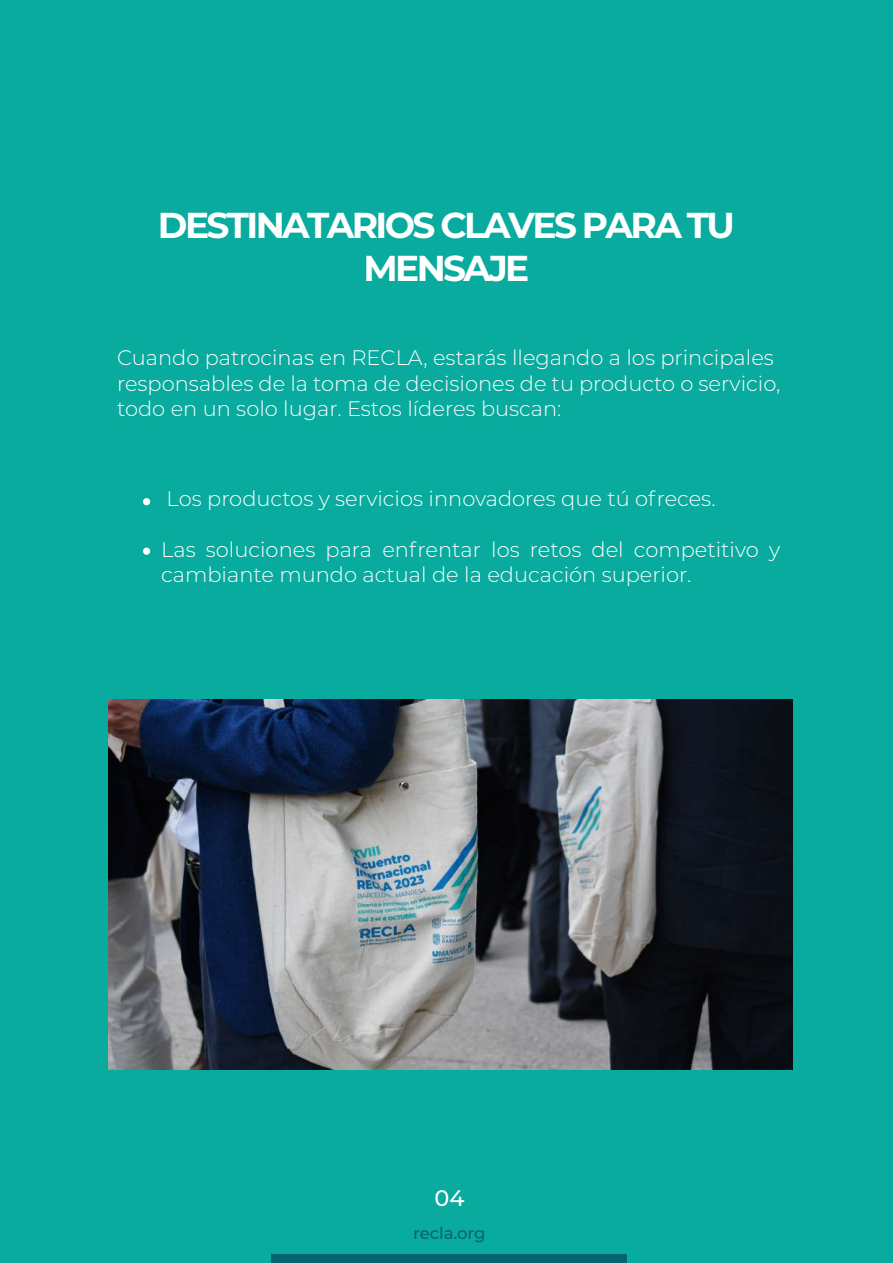
<style>
.page{position:relative;width:893px;height:1263px;background:#08ab9e}
.page>*{position:absolute;margin:0;border:0;box-sizing:border-box;transform-origin:0 0}
.t1{font:700 36px/43.2px "Montserrat";letter-spacing:-.075em;color:#fff;text-align:center}
.t2{font:500 22.5px "Montserrat";color:#fff}
.t3{font:300 21px/25.5px "Montserrat";color:#fff}
.t4{font:500 16.5px "Montserrat";letter-spacing:-.005em;color:#046571}
</style>
<div class="page">
<div style="left:143px;top:548px;width:7px;height:7px;background:#fff;border-radius:50%"></div>
<div style="left:143px;top:498px;width:7px;height:7px;background:#fff;border-radius:50%"></div>
<div style="left:272px;top:1254px;width:355px;height:9px;background:#046571"></div>
<img style="left:109px;top:700px;width:683px;height:370px">
<h1 class="t1" style="left:158px;top:202px;width:578px">DESTINATARIOS CLAVES PARA TU<br>MENSAJE</h1>
<p class="t3" style="left:117px;top:344px;width:665px">Cuando patrocinas en RECLA, estarás llegando a los principales responsables de la toma de decisiones de tu producto o servicio, todo en un solo lugar. Estos líderes buscan:</p>
<p class="t3" style="left:167px;top:485px;width:550px">Los productos y servicios innovadores que tú ofreces.</p>
<p class="t3" style="left:161px;top:536px;width:620px">Las soluciones para enfrentar los retos del competitivo y cambiante mundo actual de la educación superior.</p>
<p class="t2" style="left:434px;top:1182px;width:32px">04</p>
<p class="t4" style="left:413px;top:1221px;width:74px">recla.org</p>
</div>
